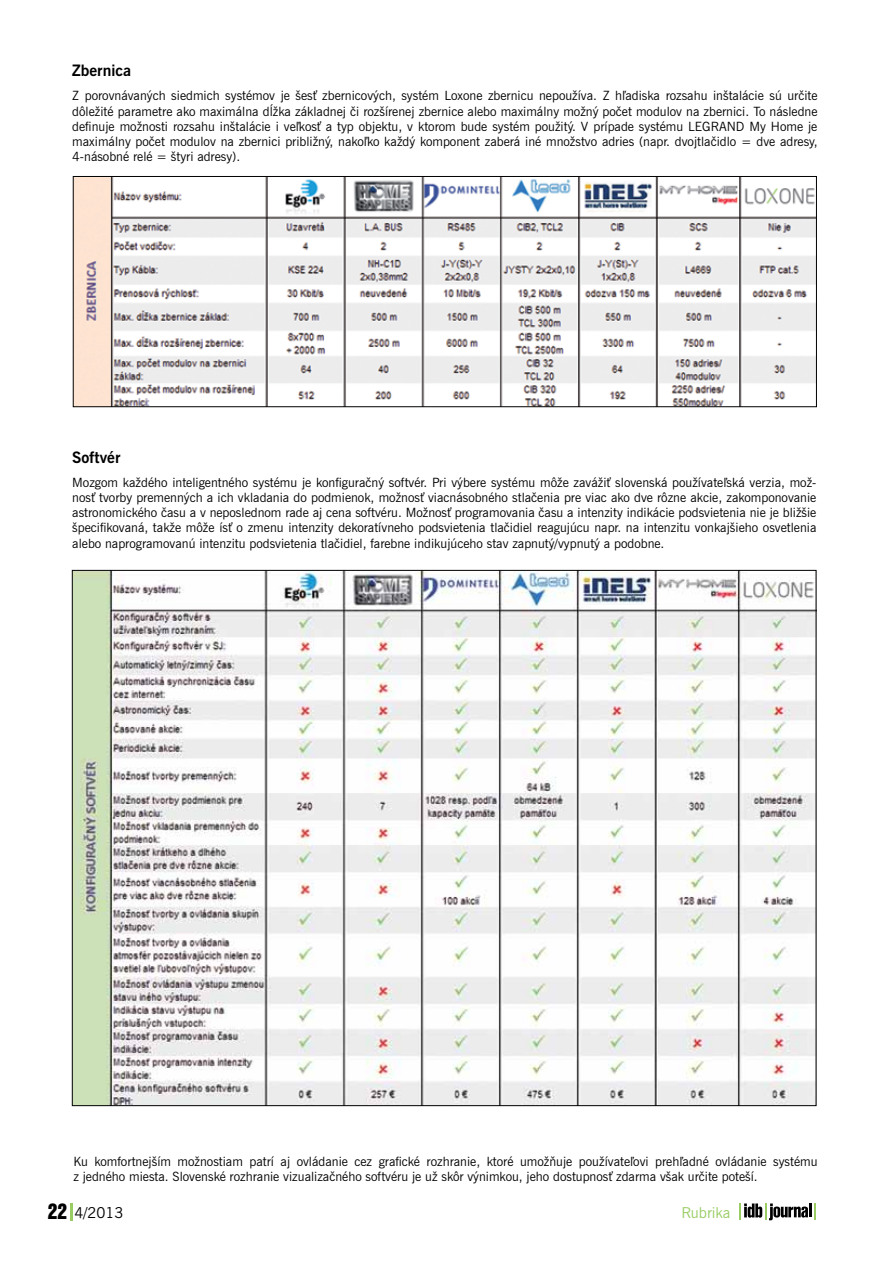
<style>
.page{position:relative;width:893px;height:1263px;background:#fff}
.page>*{position:absolute;margin:0;border:0;box-sizing:border-box;transform-origin:0 0}
.t1{font:700 15.75px "News Gothic AT";color:#000}
.t2{font:15px "News Gothic AT";color:#000}
.t3{font:15px "News Gothic AT";color:#99cc63}
.t4{font:12.75px/15.3px "News Gothic AT";color:#000;text-align:justify}
.s1{font-family:"Swiss 921 AT Regular A";font-size:19.5px}
</style>
<div class="page">
<svg style="left:70px;top:1203px;width:2px;height:17px"></svg>
<svg style="left:739px;top:1203px;width:77px;height:17px"></svg>
<img style="left:75px;top:178px;width:740px;height:227px">
<div style="left:73px;top:176px;width:744px;height:231px;border:1px solid #000"></div>
<img style="left:74px;top:572px;width:740px;height:532px">
<p class="t1" style="left:72px;top:61px;width:60px">Zbernica</p>
<p class="t4" style="left:72px;top:88px;width:747px">Z porovnávaných siedmich systémov je šesť zbernicových, systém Loxone zbernicu nepoužíva. Z hľadiska rozsahu inštalácie sú určite dôležité parametre ako maximálna dĺžka základnej či rozšírenej zbernice alebo maximálny možný počet modulov na zbernici. To následne definuje možnosti rozsahu inštalácie i veľkosť a typ objektu, v ktorom bude systém použitý. V prípade systému LEGRAND My Home je maximálny počet modulov na zbernici približný, nakoľko každý komponent zaberá iné množstvo adries (napr. dvojtlačidlo = dve adresy, 4-násobné relé = štyri adresy).</p>
<p class="t1" style="left:72px;top:447px;width:50px">Softvér</p>
<p class="t4" style="left:72px;top:474px;width:746px">Mozgom každého inteligentného systému je konfiguračný softvér. Pri výbere systému môže zavážiť slovenská používateľská verzia, mož&shy;nosť tvorby premenných a ich vkladania do podmienok, možnosť viacnásobného stlačenia pre viac ako dve rôzne akcie, zakomponovanie astronomického času a v neposlednom rade aj cena softvéru. Možnosť programovania času a intenzity indikácie podsvietenia nie je bližšie špecifikovaná, takže môže ísť o zmenu intenzity dekoratívneho podsvietenia tlačidiel reagujúcu napr. na intenzitu vonkajšieho osvetlenia alebo naprogramovanú intenzitu podsvietenia tlačidiel, farebne indikujúceho stav zapnutý/vypnutý a podobne.</p>
<p class="t4" style="left:73px;top:1153px;width:746px">Ku komfortnejším možnostiam patrí aj ovládanie cez grafické rozhranie, ktoré umožňuje používateľovi prehľadné ovládanie systému z jedného miesta. Slovenské rozhranie vizualizačného softvéru je už skôr výnimkou, jeho dostupnosť zdarma však určite poteší.</p>
<p class="t2" style="left:48px;top:1203px;width:77px"><span class="s1">22</span> 4/2013</p>
<p class="t3" style="left:681px;top:1203px;width:51px">Rubrika</p>
</div>
